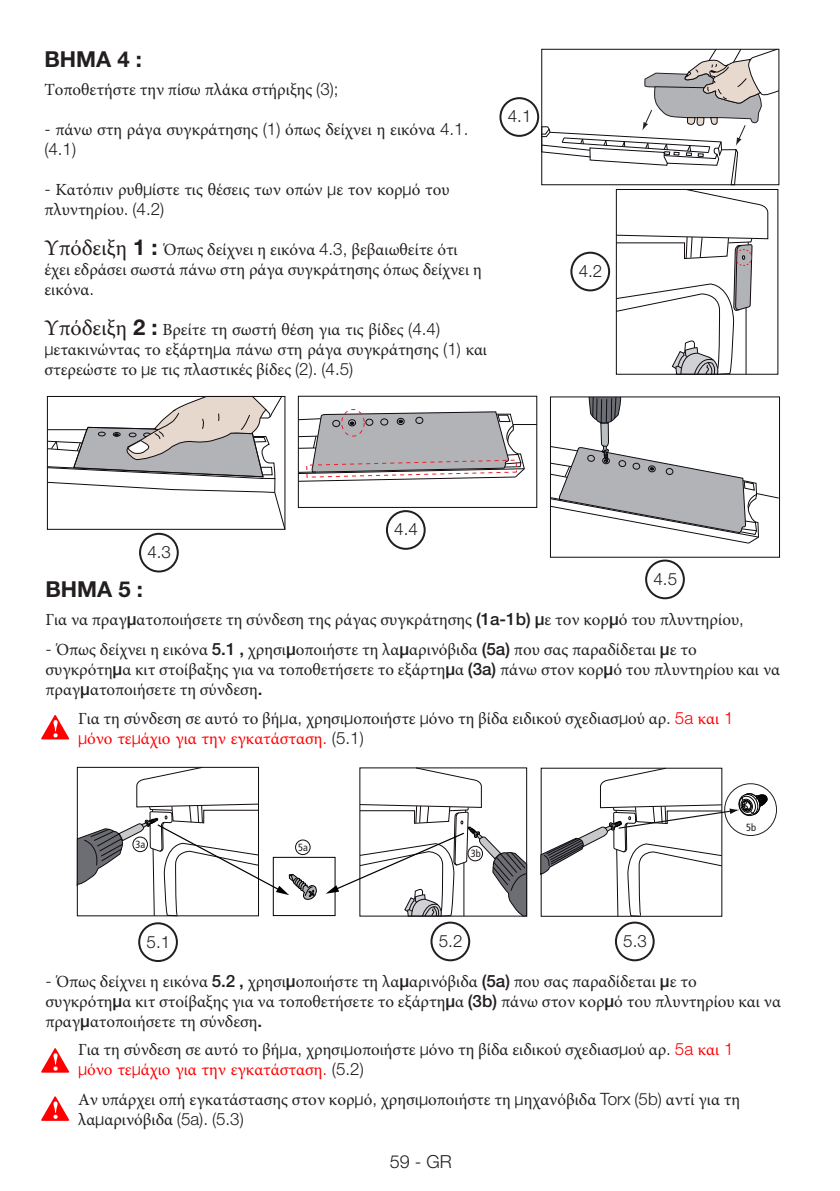
<style>
.page{position:relative;width:840px;height:1191px;background:#fff}
.page>*{position:absolute;margin:0;border:0;box-sizing:border-box;transform-origin:0 0}
.Normal_Yazi__10pt{font:700 22px "Helvetica Neue CE";color:#231f20}
.Girintili_Yazi__10pt{font:300 18px "Helvetica Neue CE";color:#231f20}
.Normal_Yazi__10pt-2{font:17px/20px "Minion Pro";color:#231f20}
.Normal_Yazi__10pt-3{font:300 17px "Helvetica Neue CE";color:#231f20}
.t1{font:condensed 10.4px "Frutiger";color:#231f20}
.s1{font-family:"Helvetica Neue CE";font-weight:300}
.s2{font-size:22px}
.s3{font-family:"Helvetica Neue CE";font-weight:700;font-size:22px}
.s4{font-family:"Helvetica Neue CE";font-weight:500}
.s5{font-family:"Helvetica Neue CE";font-weight:300;color:#f00}
.s6{color:#f00}
</style>
<div class="page">
<svg style="left:541px;top:49px;width:237px;height:326px"></svg>
<div style="left:734px;top:249px;width:17px;height:17px;border:1px dashed #ee1d23;border-radius:50%"></div>
<svg style="left:47px;top:395px;width:238px;height:135px"></svg>
<div style="left:341px;top:409px;width:23px;height:27px;border:1px dashed #ee1d23;border-radius:50%"></div>
<svg style="left:298px;top:411px;width:238px;height:71px"></svg>
<svg style="left:550px;top:396px;width:228px;height:148px"></svg>
<svg style="left:325px;top:767px;width:202px;height:150px"></svg>
<svg style="left:76px;top:766px;width:241px;height:150px"></svg>
<svg style="left:540px;top:767px;width:227px;height:150px"></svg>
<svg style="left:41px;top:715px;width:29px;height:24px"></svg>
<svg style="left:41px;top:1048px;width:29px;height:24px"></svg>
<svg style="left:41px;top:1096px;width:29px;height:24px"></svg>
<div style="left:499px;top:97px;width:40px;height:40px;border:2px solid #231f20;border-radius:50%"></div>
<div style="left:570px;top:252px;width:39px;height:39px;border:2px solid #231f20;border-radius:50%"></div>
<div style="left:139px;top:533px;width:40px;height:39px;border:2px solid #231f20;border-radius:50%"></div>
<div style="left:386px;top:510px;width:39px;height:40px;border:2px solid #231f20;border-radius:50%"></div>
<div style="left:644px;top:559px;width:40px;height:40px;border:2px solid #231f20;border-radius:50%"></div>
<div style="left:138px;top:922px;width:40px;height:40px;border:2px solid #231f20;border-radius:50%"></div>
<div style="left:430px;top:921px;width:40px;height:40px;border:2px solid #231f20;border-radius:50%"></div>
<div style="left:614px;top:921px;width:40px;height:40px;border:2px solid #231f20;border-radius:50%"></div>
<p class="Normal_Yazi__10pt" style="left:44px;top:46px;width:99px">BHMA 4 :</p>
<p class="Normal_Yazi__10pt-2" style="left:44px;top:80px;width:295px">Τοποθετήστε την πίσω πλάκα στήριξης <span class="s1">(3);</span></p>
<p class="Normal_Yazi__10pt-2" style="left:44px;top:120px;width:425px"><span class="s1">-</span> πάνω στη ράγα συγκράτησης <span class="s1">(1)</span> όπως δείχνει η εικόνα <span class="s1">4.1. (4.1)</span></p>
<p class="Normal_Yazi__10pt-2" style="left:44px;top:180px;width:406px"><span class="s1">-</span> Κατόπιν ρυθ<span class="s1">μ</span>ίστε τις θέσεις των οπών <span class="s1">μ</span>ε τον κορ<span class="s1">μ</span>ό του πλυντηρίου<span class="s1">. (4.2)</span></p>
<p class="Normal_Yazi__10pt-2" style="left:44px;top:240px;width:438px"><span class="s2">Υπόδειξη</span> <span class="s3">1 :</span> Όπως δείχνει η εικόνα <span class="s1">4.3,</span> βεβαιωθείτε ότι έχει εδράσει σωστά πάνω στη ράγα συγκράτησης όπως δείχνει η εικόνα<span class="s1">.</span></p>
<p class="Normal_Yazi__10pt-2" style="left:44px;top:320px;width:444px"><span class="s2">Υπόδειξη</span> <span class="s3">2 :</span> Βρείτε τη σωστή θέση για τις βίδες <span class="s1">(4.4) μ</span>ετακινώντας το εξάρτη<span class="s1">μ</span>α πάνω στη ράγα συγκράτησης <span class="s1">(1)</span> και στερεώστε το <span class="s1">μ</span>ε τις πλαστικές βίδες <span class="s1">(2). (4.5)</span></p>
<p class="Normal_Yazi__10pt-3" style="left:507px;top:106px;width:25px">4.1</p>
<p class="Normal_Yazi__10pt-3" style="left:578px;top:260px;width:25px">4.2</p>
<p class="Normal_Yazi__10pt-3" style="left:147px;top:541px;width:25px">4.3</p>
<p class="Normal_Yazi__10pt-3" style="left:394px;top:519px;width:25px">4.4</p>
<p class="Normal_Yazi__10pt-3" style="left:653px;top:568px;width:25px">4.5</p>
<p class="Normal_Yazi__10pt" style="left:45px;top:576px;width:99px">BHMA 5 :</p>
<p class="Normal_Yazi__10pt-2" style="left:45px;top:610px;width:699px">Για να πραγ<span class="s4">μ</span>ατοποιήσετε τη σύνδεση της ράγας συγκράτησης <span class="s4">(1a-1b) μ</span>ε τον κορ<span class="s4">μ</span>ό του πλυντηρίου<span class="s1">,</span></p>
<p class="Normal_Yazi__10pt-2" style="left:45px;top:640px;width:735px"><span class="s1">-</span> Όπως δείχνει η εικόνα <span class="s4">5.1 ,</span> χρησι<span class="s4">μ</span>οποιήστε τη λα<span class="s4">μ</span>αρινόβιδα <span class="s4">(5a)</span> που σας παραδίδεται <span class="s4">μ</span>ε το συγκρότη<span class="s4">μ</span>α κιτ στοίβαξης για να τοποθετήσετε το εξάρτη<span class="s4">μ</span>α <span class="s4">(3a)</span> πάνω στον κορ<span class="s4">μ</span>ό του πλυντηρίου και να πραγ<span class="s4">μ</span>ατοποιήσετε τη σύνδεση<span class="s4">.</span></p>
<p class="Normal_Yazi__10pt-2" style="left:78px;top:708px;width:656px">Για τη σύνδεση σε αυτό το βή<span class="s1">μ</span>α<span class="s1">,</span> χρησι<span class="s1">μ</span>οποιήστε <span class="s1">μ</span>όνο τη βίδα ειδικού σχεδιασ<span class="s1">μ</span>ού αρ<span class="s1">.</span> <span class="s5">5a</span> <span class="s6">και</span> <span class="s5">1 μ</span><span class="s6">όνο τε</span><span class="s5">μ</span><span class="s6">άχιο για την εγκατάσταση</span><span class="s5">.</span> <span class="s1">(5.1)</span></p>
<p class="t1" style="left:135px;top:838px;width:11px">3a</p>
<p class="t1" style="left:298px;top:841px;width:11px">5a</p>
<p class="t1" style="left:470px;top:847px;width:11px">3b</p>
<p class="t1" style="left:745px;top:821px;width:11px">5b</p>
<p class="Normal_Yazi__10pt-3" style="left:146px;top:931px;width:25px">5.1</p>
<p class="Normal_Yazi__10pt-3" style="left:438px;top:930px;width:25px">5.2</p>
<p class="Normal_Yazi__10pt-3" style="left:623px;top:930px;width:25px">5.3</p>
<p class="Normal_Yazi__10pt-2" style="left:45px;top:972px;width:736px"><span class="s1">-</span> Όπως δείχνει η εικόνα <span class="s4">5.2 ,</span> χρησι<span class="s4">μ</span>οποιήστε τη λα<span class="s4">μ</span>αρινόβιδα <span class="s4">(5a)</span> που σας παραδίδεται <span class="s4">μ</span>ε το συγκρότη<span class="s4">μ</span>α κιτ στοίβαξης για να τοποθετήσετε το εξάρτη<span class="s4">μ</span>α <span class="s4">(3b)</span> πάνω στον κορ<span class="s4">μ</span>ό του πλυντηρίου και να πραγ<span class="s4">μ</span>ατοποιήσετε τη σύνδεση<span class="s4">.</span></p>
<p class="Normal_Yazi__10pt-2" style="left:78px;top:1040px;width:656px">Για τη σύνδεση σε αυτό το βή<span class="s1">μ</span>α<span class="s1">,</span> χρησι<span class="s1">μ</span>οποιήστε <span class="s1">μ</span>όνο τη βίδα ειδικού σχεδιασ<span class="s1">μ</span>ού αρ<span class="s1">.</span> <span class="s5">5a</span> <span class="s6">και</span> <span class="s5">1 μ</span><span class="s6">όνο τε</span><span class="s5">μ</span><span class="s6">άχιο για την εγκατάσταση</span><span class="s5">.</span> <span class="s1">(5.2)</span></p>
<p class="Normal_Yazi__10pt-2" style="left:78px;top:1089px;width:663px">Αν υπάρχει οπή εγκατάστασης στον κορ<span class="s1">μ</span>ό<span class="s1">,</span> χρησι<span class="s1">μ</span>οποιήστε τη <span class="s1">μ</span>ηχανόβιδα <span class="s1">Torx (5b)</span> αντί για τη λα<span class="s1">μ</span>αρινόβιδα <span class="s1">(5a). (5.3)</span></p>
<p class="Girintili_Yazi__10pt" style="left:389px;top:1150px;width:64px">59 - GR</p>
</div>
